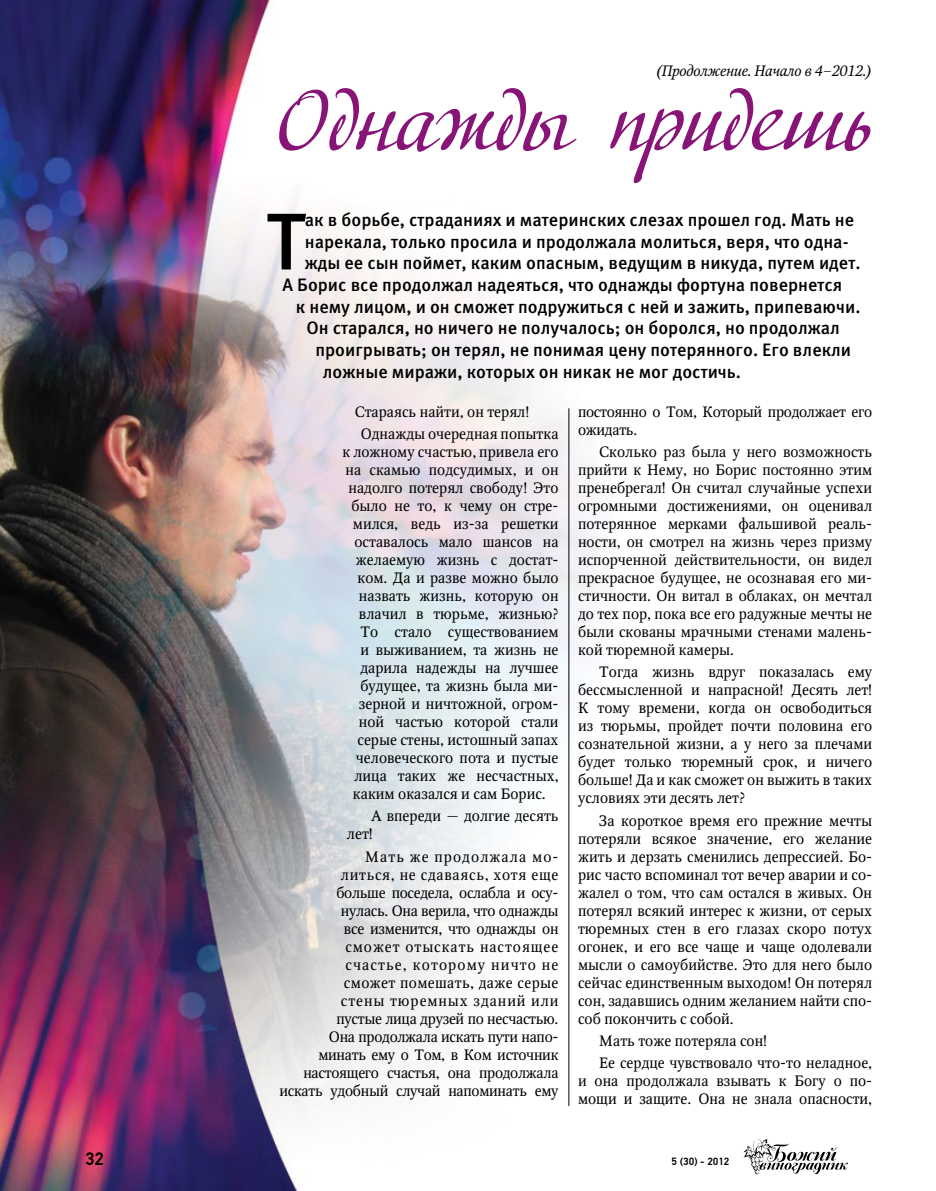
<style>
.page{position:relative;width:936px;height:1191px;background:#fff}
.page>*{position:absolute;margin:0;border:0;box-sizing:border-box;transform-origin:0 0}
.t1{font:84px "Adventure";letter-spacing:-.02em;color:#881477}
.t2{font:500 80.4px "Meta Pro";color:#000}
.t3{font:500 18px "Meta Pro";color:#000}
.t4{font:500 18px "PF Din Text Pro";color:#000}
.t5{font:15px/18px "Octava";color:#000}
.t6{font:15px/18px "Octava";letter-spacing:-.02em;color:#000;text-align:right}
.t7{font:italic 15px "Octava";letter-spacing:-.02em;color:#000}
.t8{font:500 10.5px "PF Din Text Pro";color:#000}
</style>
<div class="page">
<img style="left:0;top:0;width:848px;height:1175px">
<img style="left:0;top:119px;width:599px;height:1072px">
<hr style="left:568px;top:408px;width:1px;height:698px;background:#000">
<svg style="left:743px;top:1138px;width:104px;height:36px"></svg>
<p class="t7" style="left:655px;top:61px;width:218px">(Продолжение. Начало в 4–2012.)</p>
<h1 class="t1" style="left:272px;top:72px;width:601px">Однажды придешь</h1>
<h2 class="t2" style="left:266px;top:191px;width:40px">Т</h2>
<p class="t3" style="left:305px;top:209px;width:551px">ак в борьбе, страданиях и материнских слезах прошел год. Мать не</p>
<p class="t3" style="left:305px;top:230px;width:545px">нарекала, только просила и продолжала молиться, веря, что одна-</p>
<p class="t3" style="left:305px;top:252px;width:557px">жды ее сын поймет, каким опасным, ведущим в никуда, путем идет.</p>
<p class="t3" style="left:282px;top:273px;width:561px">А Борис все продолжал надеяться, что однажды фортуна повернется</p>
<p class="t3" style="left:296px;top:295px;width:566px">к нему лицом, и он сможет подружиться с ней и зажить, припеваючи.</p>
<p class="t3" style="left:306px;top:317px;width:535px">Он старался, но ничего не получалось; он боролся, но продолжал</p>
<p class="t3" style="left:315px;top:338px;width:537px">проигрывать; он терял, не понимая цену потерянного. Его влекли</p>
<p class="t3" style="left:323px;top:360px;width:419px">ложные миражи, которых он никак не мог достичь.</p>
<p class="t5" style="left:361px;top:400px;width:199px;line-height:22.2px;text-indent:-6px">Стараясь найти, он терял!<br>Однажды очередная попытка</p>
<p class="t5" style="left:342px;top:443px;width:217px">к ложному счастью, привела его</p>
<p class="t5" style="left:345px;top:461px;width:214px">на скамью подсудимых, и он</p>
<p class="t5" style="left:348px;top:479px;width:212px">надолго потерял свободу! Это</p>
<p class="t5" style="left:351px;top:497px;width:208px">было не то, к чему он стре-</p>
<p class="t5" style="left:353px;top:515px;width:207px">мился, ведь из-за решетки</p>
<p class="t5" style="left:354px;top:533px;width:206px">оставалось мало шансов на</p>
<p class="t5" style="left:356px;top:551px;width:204px">желаемую жизнь с достат-</p>
<p class="t5" style="left:357px;top:569px;width:203px">ком. Да и разве можно было</p>
<p class="t5" style="left:359px;top:587px;width:201px">назвать жизнь, которую он</p>
<p class="t5" style="left:359px;top:605px;width:201px">влачил в тюрьме, жизнью?</p>
<p class="t5" style="left:360px;top:623px;width:199px">То стало существованием</p>
<p class="t5" style="left:360px;top:641px;width:200px">и выживанием, та жизнь не</p>
<p class="t5" style="left:360px;top:659px;width:199px">дарила надежды на лучшее</p>
<p class="t5" style="left:360px;top:677px;width:199px">будущее, та жизнь была ми-</p>
<p class="t5" style="left:359px;top:695px;width:201px">зерной и ничтожной, огром-</p>
<p class="t5" style="left:359px;top:713px;width:201px">ной частью которой стали</p>
<p class="t5" style="left:357px;top:731px;width:202px">серые стены, истошный запах</p>
<p class="t5" style="left:356px;top:749px;width:204px">человеческого пота и пустые</p>
<p class="t5" style="left:354px;top:767px;width:205px">лица таких же несчастных,</p>
<p class="t5" style="left:353px;top:785px;width:194px">каким оказался и сам Борис.</p>
<p class="t5" style="left:347px;top:807px;width:213px;text-indent:24px">А впереди — долгие десять лет!</p>
<p class="t6" style="left:279px;top:847px;width:281px">Мать же продолжала мо-<br>литься, не сдаваясь, хотя еще<br>больше поседела, ослабла и осу-<br>нулась. Она верила, что однажды<br>все изменится, что однажды он<br>сможет отыскать настоящее<br>счастье, которому ничто не<br>сможет помешать, даже серые<br>стены тюремных зданий или<br>пустые лица друзей по несчастью.<br>Она продолжала искать пути напо&shy;минать ему о Том, в Ком источник настоящего счастья, она продолжала искать удобный случай напоминать ему</p>
<p class="t6" style="left:578px;top:402px;width:295px;text-align:left">постоянно о Том, Который продолжает его ожидать.</p>
<p class="t5" style="left:578px;top:443px;width:295px;text-align:justify;text-indent:21px">Сколько раз была у него возможность прийти к Нему, но Борис постоянно этим пренебрегал! Он считал случайные успехи огромными достижениями, он оценивал потерянное мерками фальшивой реаль&shy;ности, он смотрел на жизнь через призму испорченной действительности, он видел прекрасное будущее, не осознавая его ми&shy;стичности. Он витал в облаках, он мечтал до тех пор, пока все его радужные мечты не были скованы мрачными стенами малень&shy;кой тюремной камеры.</p>
<p class="t5" style="left:578px;top:663px;width:295px;text-align:justify;text-indent:21px">Тогда жизнь вдруг показалась ему бессмысленной и напрасной! Десять лет!<br>К тому времени, когда он освободиться из тюрьмы, пройдет почти половина его сознательной жизни, а у него за плечами будет только тюремный срок, и ничего больше! Да и как сможет он выжить в таких условиях эти десять лет?</p>
<p class="t5" style="left:578px;top:811px;width:295px;text-align:justify;text-indent:21px">За короткое время его прежние мечты потеряли всякое значение, его желание жить и дерзать сменились депрессией. Бо&shy;рис часто вспоминал тот вечер аварии и со&shy;жалел о том, что сам остался в живых. Он потерял всякий интерес к жизни, от серых тюремных стен в его глазах скоро потух огонек, и его все чаще и чаще одолевали мысли о самоубийстве. Это для него было сейчас единственным выходом! Он потерял сон, задавшись одним желанием найти спо&shy;соб покончить с собой.</p>
<p class="t5" style="left:599px;top:1029px;width:274px;line-height:22.2px">Мать тоже потеряла сон!<br>Ее сердце чувствовало что-то неладное,</p>
<p class="t5" style="left:578px;top:1072px;width:295px">и она продолжала взывать к Богу о по&shy;мощи и защите. Она не знала опасности,</p>
<p class="t4" style="left:85px;top:1147px;width:20px">32</p>
<p class="t8" style="left:671px;top:1154px;width:59px">5 (30) - 2012</p>
</div>
